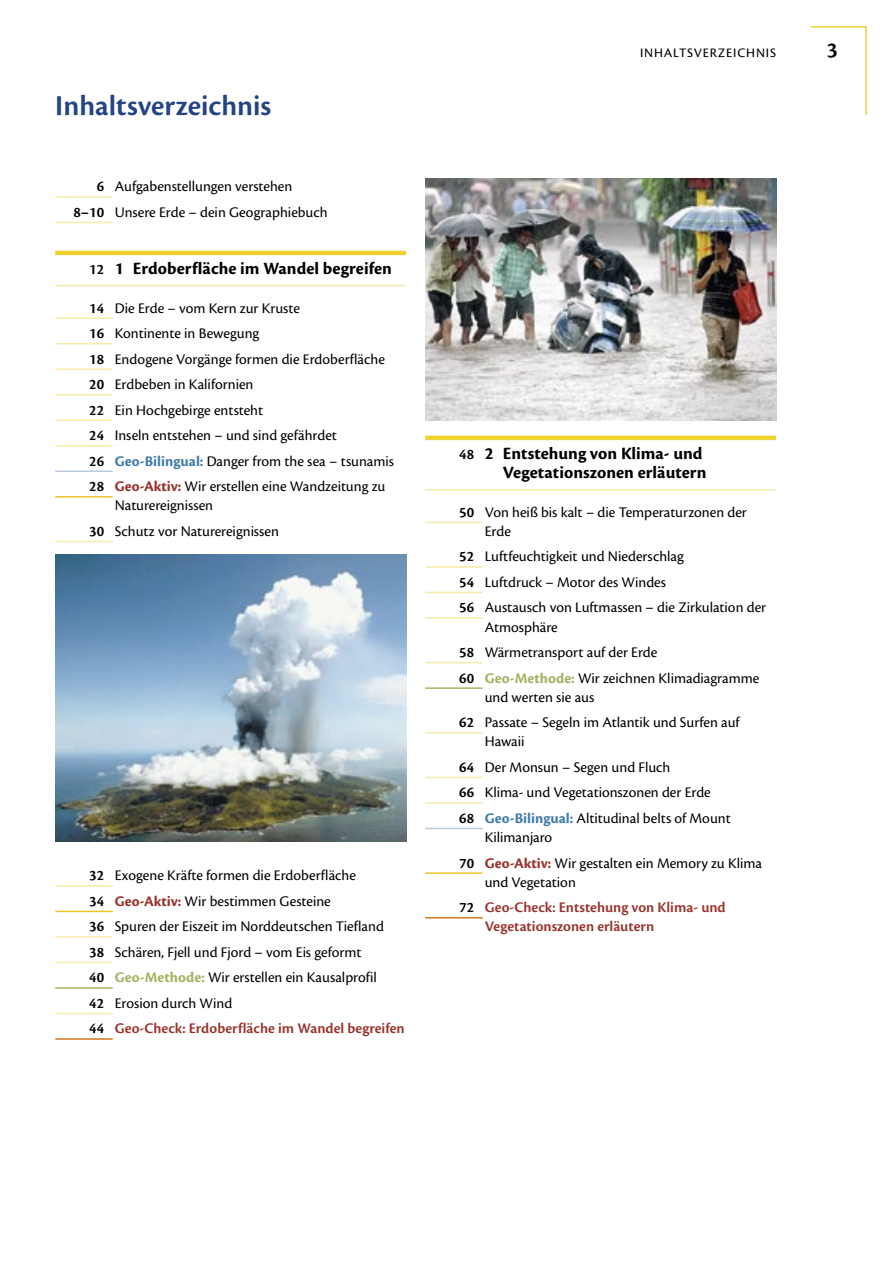
<style>
.page{position:relative;width:893px;height:1263px;background:#fff}
.page>*{position:absolute;margin:0;border:0;box-sizing:border-box;transform-origin:0 0}
._02_Seitenüberschrif{font:600 30px "Cronos Pro";color:#254483}
._91_Seitenzahl{font:600 22.5px "Cronos Pro";color:#000}
._61_Inhalt_Stufe_1{font:700 18px/19.2px "Cronos Pro";color:#000;text-align:right}
._62_Inhalt_Stufe_2{font:15.3px/19.2px "Cronos Pro";color:#000}
._62_Inhalt_Stufe_2_A{font:15.3px/19.2px "Cronos Pro";color:#000}
._62_2_Inhalt_Stufe_2{font:600 15.3px/19.2px "Cronos Pro";color:#98332d}
._62_1_Inhalt_Stufe_2{font:15.3px/19.2px "Cronos Pro";color:#000}
._62_5_Inhalt_Stufe_2{font:15.3px/19.2px "Cronos Pro";color:#000}
._92_Kolumnentitel{font:13.5px "Cronos Pro Capt";letter-spacing:.06em;color:#000}
.s1{font-weight:600}
.s2{font-weight:600;font-size:15.3px}
.s3{font-weight:700;color:#417da7}
.s4{font-weight:700;color:#98332d}
.s5{font-weight:700;color:#a4b365}
.s6{color:#000}
</style>
<div class="page">
<hr style="left:55px;top:196px;width:58px;height:2px;background:#f7eaaa">
<hr style="left:55px;top:222px;width:58px;height:1px;background:#f7eaaa">
<hr style="left:55px;top:251px;width:351px;height:4px;background:#edd331">
<hr style="left:55px;top:285px;width:351px;height:1px;background:#f7eaaa">
<hr style="left:55px;top:317px;width:58px;height:2px;background:#f7eaaa">
<hr style="left:55px;top:343px;width:58px;height:1px;background:#f7eaaa">
<hr style="left:55px;top:368px;width:58px;height:2px;background:#f7eaaa">
<hr style="left:55px;top:394px;width:58px;height:1px;background:#f7eaaa">
<hr style="left:55px;top:419px;width:58px;height:2px;background:#f7eaaa">
<hr style="left:55px;top:445px;width:58px;height:1px;background:#f7eaaa">
<hr style="left:55px;top:470px;width:58px;height:2px;background:#bbc9de">
<hr style="left:55px;top:496px;width:58px;height:1px;background:#e9c431">
<hr style="left:55px;top:541px;width:58px;height:1px;background:#f7eaaa">
<hr style="left:55px;top:885px;width:58px;height:2px;background:#f7eaaa">
<hr style="left:55px;top:911px;width:58px;height:1px;background:#e9c431">
<hr style="left:55px;top:936px;width:58px;height:2px;background:#f7eaaa">
<hr style="left:55px;top:962px;width:58px;height:1px;background:#f7eaaa">
<hr style="left:55px;top:987px;width:58px;height:2px;background:#a4b365">
<hr style="left:55px;top:1013px;width:58px;height:1px;background:#f7eaaa">
<hr style="left:55px;top:1038px;width:58px;height:2px;background:#d27626">
<hr style="left:425px;top:436px;width:351px;height:4px;background:#edd331">
<hr style="left:425px;top:489px;width:351px;height:1px;background:#f7eaaa">
<hr style="left:425px;top:521px;width:58px;height:2px;background:#f7eaaa">
<hr style="left:425px;top:566px;width:58px;height:2px;background:#f7eaaa">
<hr style="left:425px;top:592px;width:58px;height:1px;background:#f7eaaa">
<hr style="left:425px;top:617px;width:58px;height:2px;background:#f7eaaa">
<hr style="left:425px;top:662px;width:58px;height:1px;background:#f7eaaa">
<hr style="left:425px;top:687px;width:58px;height:2px;background:#a4b365">
<hr style="left:425px;top:732px;width:58px;height:1px;background:#f7eaaa">
<hr style="left:425px;top:777px;width:58px;height:1px;background:#f7eaaa">
<hr style="left:425px;top:802px;width:58px;height:2px;background:#f7eaaa">
<hr style="left:425px;top:828px;width:58px;height:1px;background:#bbc9de">
<hr style="left:425px;top:872px;width:58px;height:2px;background:#e9c431">
<hr style="left:425px;top:917px;width:58px;height:1px;background:#d27626">
<img style="left:425px;top:179px;width:351px;height:242px">
<img style="left:55px;top:555px;width:351px;height:287px">
<svg style="left:811px;top:26px;width:56px;height:89px"></svg>
<p class="_02_Seitenüberschrif" style="left:55px;top:88px;width:218px">Inhaltsverzeichnis</p>
<p class="_62_Inhalt_Stufe_2" style="left:97px;top:177px;width:197px"><span class="s1">6</span> Aufgabenstellungen verstehen</p>
<p class="_62_Inhalt_Stufe_2" style="left:73px;top:203px;width:256px"><span class="s1">8–10</span> Unsere Erde – dein Geographiebuch</p>
<p class="_61_Inhalt_Stufe_1" style="left:89px;top:259px;width:304px"><span class="s2">12</span> 1 Erdoberfläche im Wandel begreifen</p>
<p class="_62_Inhalt_Stufe_2" style="left:89px;top:298px;width:212px"><span class="s1">14</span> Die Erde – vom Kern zur Kruste</p>
<p class="_62_Inhalt_Stufe_2" style="left:89px;top:324px;width:172px"><span class="s1">16</span> Kontinente in Bewegung</p>
<p class="_62_Inhalt_Stufe_2" style="left:89px;top:349px;width:297px"><span class="s1">18</span> Endogene Vorgänge formen die Erdoberfläche</p>
<p class="_62_Inhalt_Stufe_2" style="left:89px;top:375px;width:166px"><span class="s1">20</span> Erdbeben in Kalifornien</p>
<p class="_62_Inhalt_Stufe_2" style="left:89px;top:400px;width:175px"><span class="s1">22</span> Ein Hochgebirge entsteht</p>
<p class="_62_Inhalt_Stufe_2" style="left:89px;top:426px;width:249px"><span class="s1">24</span> Inseln entstehen – und sind gefährdet</p>
<p class="_62_5_Inhalt_Stufe_2" style="left:89px;top:451px;width:306px"><span class="s1">26</span> <span class="s3">Geo-Bilingual:</span> Danger from the sea – tsunamis</p>
<p class="_62_Inhalt_Stufe_2_A" style="left:115px;top:477px;width:272px;text-indent:-26px"><span class="s1">28</span> <span class="s4">Geo-Aktiv:</span> Wir erstellen eine Wandzeitung zu<br>Naturereignissen</p>
<p class="_62_Inhalt_Stufe_2" style="left:89px;top:521px;width:191px"><span class="s1">30</span> Schutz vor Naturereignissen</p>
<p class="_62_Inhalt_Stufe_2" style="left:89px;top:866px;width:268px"><span class="s1">32</span> Exogene Kräfte formen die Erdoberfläche</p>
<p class="_62_Inhalt_Stufe_2_A" style="left:89px;top:891px;width:243px"><span class="s1">34</span> <span class="s4">Geo-Aktiv:</span> Wir bestimmen Gesteine</p>
<p class="_62_Inhalt_Stufe_2" style="left:89px;top:917px;width:296px"><span class="s1">36</span> Spuren der Eiszeit im Norddeutschen Tiefland</p>
<p class="_62_Inhalt_Stufe_2" style="left:89px;top:942px;width:274px"><span class="s1">38</span> Schären, Fjell und Fjord – vom Eis geformt</p>
<p class="_62_1_Inhalt_Stufe_2" style="left:89px;top:968px;width:289px"><span class="s1">40</span> <span class="s5">Geo-Methode:</span> Wir erstellen ein Kausalprofil</p>
<p class="_62_Inhalt_Stufe_2" style="left:89px;top:993px;width:144px"><span class="s1">42</span> Erosion durch Wind</p>
<p class="_62_2_Inhalt_Stufe_2" style="left:89px;top:1019px;width:317px"><span class="s6">44</span> Geo-Check: Erdoberfläche im Wandel begreifen</p>
<p class="_92_Kolumnentitel" style="left:640px;top:45px;width:137px">INHALTSVERZEICHNIS</p>
<p class="_91_Seitenzahl" style="left:827px;top:37px;width:12px">3</p>
<p class="_61_Inhalt_Stufe_1" style="left:459px;top:444px;width:249px"><span class="s2">48</span> 2 Entstehung von Klima- und<br>Vegetationszonen erläutern</p>
<p class="_62_Inhalt_Stufe_2" style="left:485px;top:502px;width:264px;text-indent:-26px"><span class="s1">50</span> Von heiß bis kalt – die Temperaturzonen der<br>Erde</p>
<p class="_62_Inhalt_Stufe_2" style="left:459px;top:547px;width:226px"><span class="s1">52</span> Luftfeuchtigkeit und Niederschlag</p>
<p class="_62_Inhalt_Stufe_2" style="left:459px;top:572px;width:208px"><span class="s1">54</span> Luftdruck – Motor des Windes</p>
<p class="_62_Inhalt_Stufe_2" style="left:485px;top:598px;width:283px;text-indent:-26px"><span class="s1">56</span> Austausch von Luftmassen – die Zirkulation der<br>Atmosphäre</p>
<p class="_62_Inhalt_Stufe_2" style="left:459px;top:643px;width:200px"><span class="s1">58</span> Wärmetransport auf der Erde</p>
<p class="_62_1_Inhalt_Stufe_2" style="left:485px;top:668px;width:276px;text-indent:-26px"><span class="s1">60</span> <span class="s5">Geo-Methode:</span> Wir zeichnen Klimadiagramme und werten sie aus</p>
<p class="_62_Inhalt_Stufe_2" style="left:485px;top:713px;width:256px;text-indent:-26px"><span class="s1">62</span> Passate – Segeln im Atlantik und Surfen auf<br>Hawaii</p>
<p class="_62_Inhalt_Stufe_2" style="left:459px;top:757px;width:213px"><span class="s1">64</span> Der Monsun – Segen und Fluch</p>
<p class="_62_Inhalt_Stufe_2" style="left:459px;top:783px;width:253px"><span class="s1">66</span> Klima- und Vegetationszonen der Erde</p>
<p class="_62_5_Inhalt_Stufe_2" style="left:485px;top:808px;width:248px;text-indent:-26px"><span class="s1">68</span> <span class="s3">Geo-Bilingual:</span> Altitudinal belts of Mount<br>Kilimanjaro</p>
<p class="_62_Inhalt_Stufe_2_A" style="left:485px;top:853px;width:279px;text-indent:-26px"><span class="s1">70</span> <span class="s4">Geo-Aktiv:</span> Wir gestalten ein Memory zu Klima und Vegetation</p>
<p class="_62_2_Inhalt_Stufe_2" style="left:485px;top:898px;width:242px;text-indent:-26px"><span class="s6">72</span> Geo-Check: Entstehung von Klima- und<br>Vegetationszonen erläutern</p>
</div>
